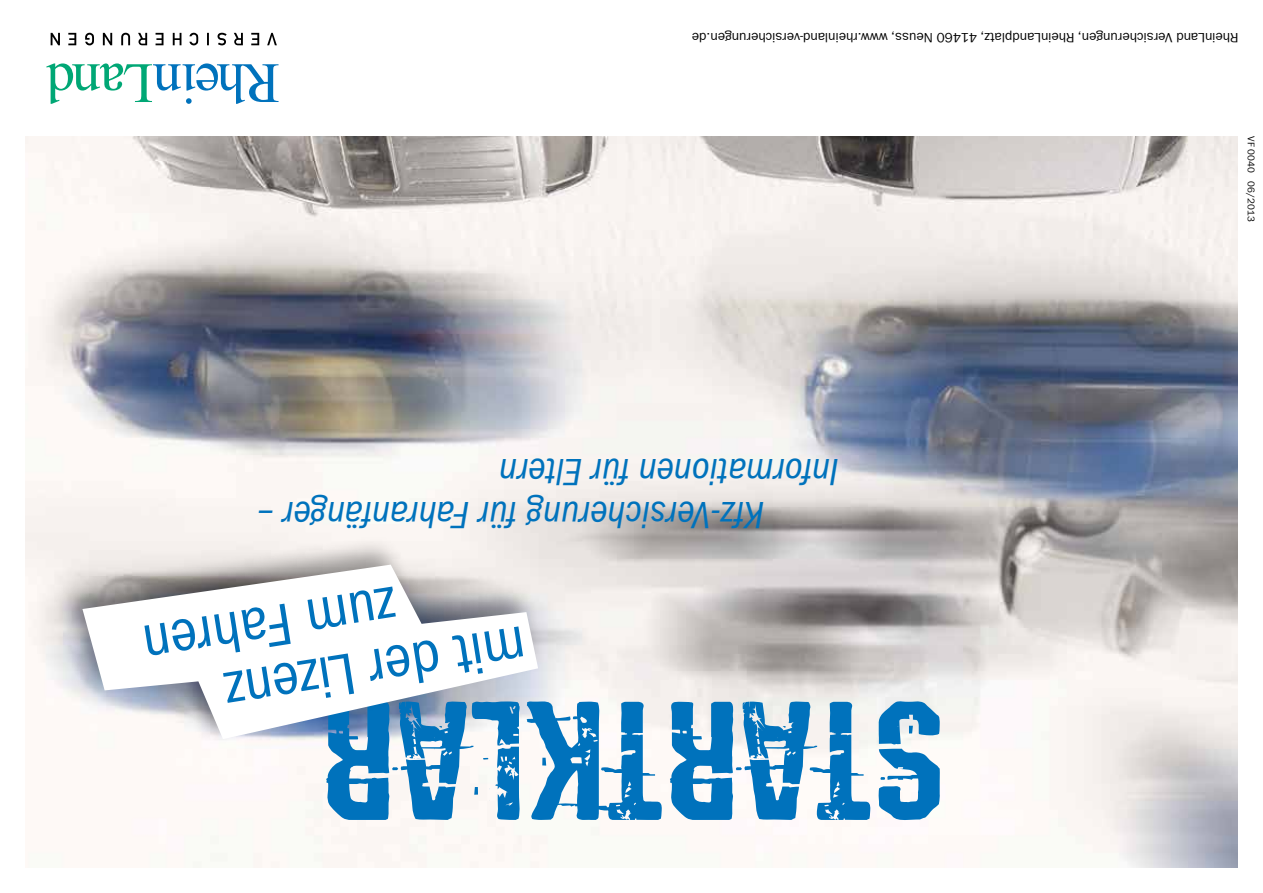
<style>
.page{position:relative;width:1263px;height:893px;background:#fff}
.page>*{position:absolute;margin:0;border:0;box-sizing:border-box;transform-origin:0 0}
.t1{font:condensed 60.9px/59.1px "Franklin Gothic LT Com";color:#0072bc}
.t2{font:italic condensed 39px/43.5px "Franklin Gothic LT Com";color:#0072bc}
.t3{font:13.5px "Franklin Gothic LT Com";color:#000}
.t4{font:9.75px "Franklin Gothic LT Com";color:#000}
</style>
<div class="page">
<svg style="left:51px;top:33px;width:226px;height:12px"></svg>
<svg style="left:46px;top:63px;width:233px;height:41px"></svg>
<img style="left:26px;top:136px;width:1211px;height:731px">
<svg style="left:326px;top:701px;width:614px;height:119px"></svg>
<div style="left:56px;top:536px;width:490px;height:209px;background:#000;opacity:.36"></div>
<svg style="left:82px;top:565px;width:456px;height:174px"></svg>
<p class="t3" style="left:1238px;top:45px;width:548px;rotate:-180deg">RheinLand Versicherungen, RheinLandplatz, 41460 Neuss, www.rheinland-versicherungen.de</p>
<p class="t4" style="left:1257px;top:136px;width:87px;rotate:90deg">VF 0040 06/2013</p>
<h2 class="t2" style="left:839px;top:537px;width:582px;text-indent:74px;rotate:-180deg">Kfz-Versicherung für Fahranfänger –<br>Informationen für Eltern</h2>
<h1 class="t1" style="left:410px;top:693px;width:257px;text-indent:-122px;rotate:171deg">mit der Lizenz zum Fahren</h1>
</div>
